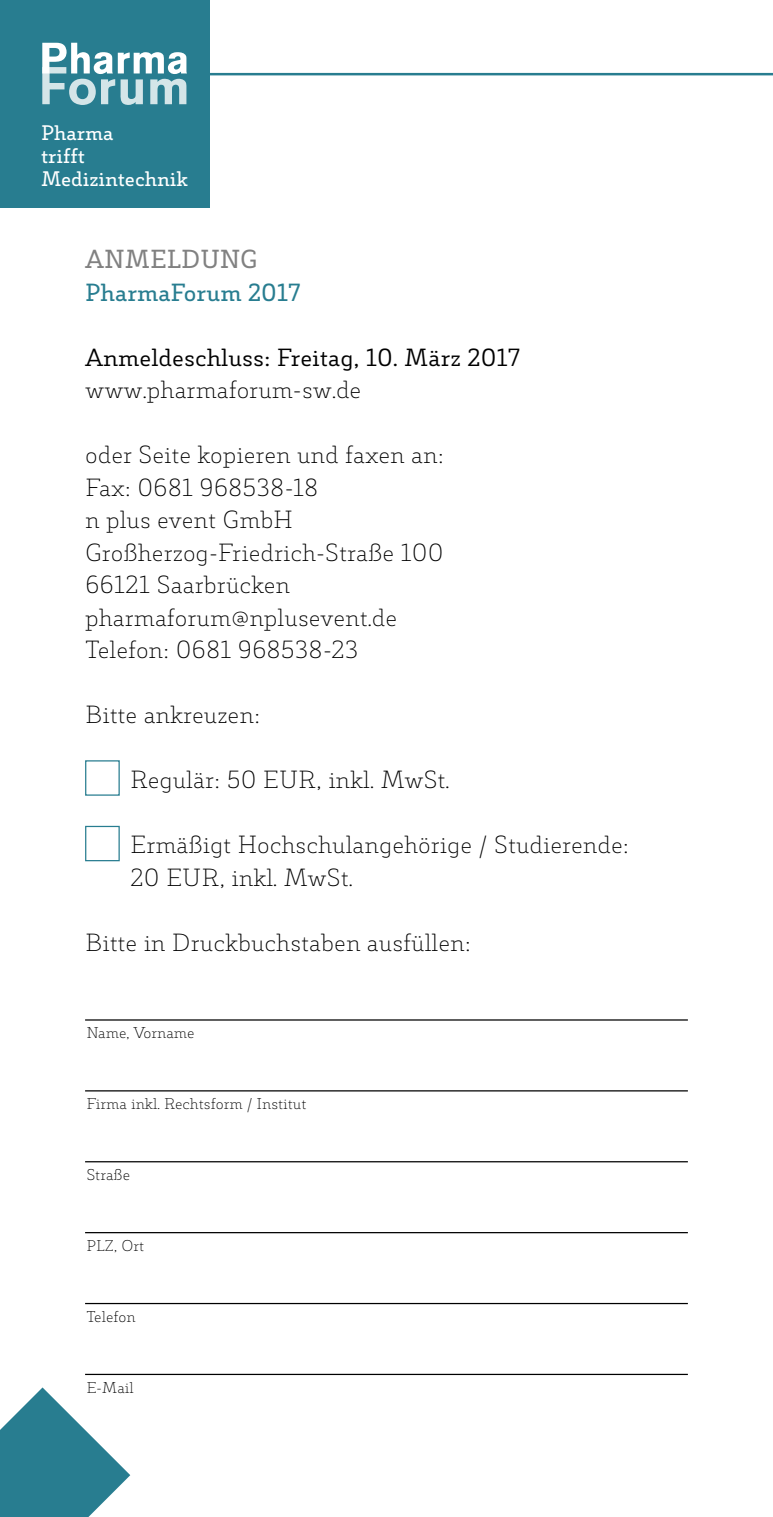
<style>
.page{position:relative;width:773px;height:1517px;background:#fff}
.page>*{position:absolute;margin:0;border:0;box-sizing:border-box;transform-origin:0 0}
.t1{font:600 25px "Decour";color:#818181}
.t2{font:200 23.75px/32.5px "Decour";color:#000}
.t3{font:23.75px "Decour";color:#000}
.t4{font:600 23.75px "Decour";color:#287d90}
.t5{font:600 20.25px/23px "Decour";color:#fff}
.t6{font:200 15px "Decour";color:#000}
</style>
<div class="page">
<hr style="left:85px;top:1019px;width:602px;height:1px;background:#000">
<hr style="left:85px;top:1090px;width:602px;height:1px;background:#000">
<hr style="left:85px;top:1161px;width:602px;height:1px;background:#000">
<hr style="left:85px;top:1232px;width:602px;height:1px;background:#000">
<hr style="left:85px;top:1303px;width:602px;height:1px;background:#000">
<hr style="left:85px;top:1373px;width:602px;height:2px;background:#000">
<div style="left:85px;top:760px;width:35px;height:35px;background:#fff;border:1px solid #287d90"></div>
<div style="left:85px;top:826px;width:35px;height:35px;background:#fff;border:1px solid #287d90"></div>
<hr style="left:209px;top:73px;width:563px;height:2px;background:#287d90">
<div style="left:0;top:0;width:209px;height:208px;background:#287d90"></div>
<svg style="left:42px;top:43px;width:145px;height:62px"></svg>
<svg style="left:0;top:1387px;width:130px;height:130px"></svg>
<p class="t5" style="left:41px;top:121px;width:148px">Pharma<br>trifft<br>Medizintechnik</p>
<p class="t1" style="left:85px;top:244px;width:174px">ANMELDUNG</p>
<p class="t4" style="left:85px;top:277px;width:217px">PharmaForum 2017</p>
<p class="t3" style="left:85px;top:343px;width:436px">Anmeldeschluss: Freitag, 10. März 2017</p>
<p class="t2" style="left:85px;top:373px;width:278px">www.pharmaforum-sw.de</p>
<p class="t2" style="left:85px;top:438px;width:360px">oder Seite kopieren und faxen an:<br>Fax: 0681 968538-18<br>n plus event GmbH<br>Großherzog-Friedrich-Straße 100<br>66121 Saarbrücken pharmaforum@nplusevent.de<br>Telefon: 0681 968538-23</p>
<p class="t2" style="left:85px;top:698px;width:177px">Bitte ankreuzen:</p>
<p class="t2" style="left:130px;top:763px;width:321px">Regulär: 50 EUR, inkl. MwSt.</p>
<p class="t2" style="left:130px;top:828px;width:500px">Ermäßigt Hochschulangehörige / Studierende:<br>20 EUR, inkl. MwSt.</p>
<p class="t2" style="left:85px;top:926px;width:387px">Bitte in Druckbuchstaben ausfüllen:</p>
<p class="t6" style="left:86px;top:1024px;width:110px">Name, Vorname</p>
<p class="t6" style="left:86px;top:1095px;width:221px">Firma inkl. Rechtsform / Institut</p>
<p class="t6" style="left:86px;top:1165px;width:45px">Straße</p>
<p class="t6" style="left:86px;top:1236px;width:59px">PLZ, Ort</p>
<p class="t6" style="left:86px;top:1307px;width:51px">Telefon</p>
<p class="t6" style="left:86px;top:1378px;width:49px">E-Mail</p>
</div>
